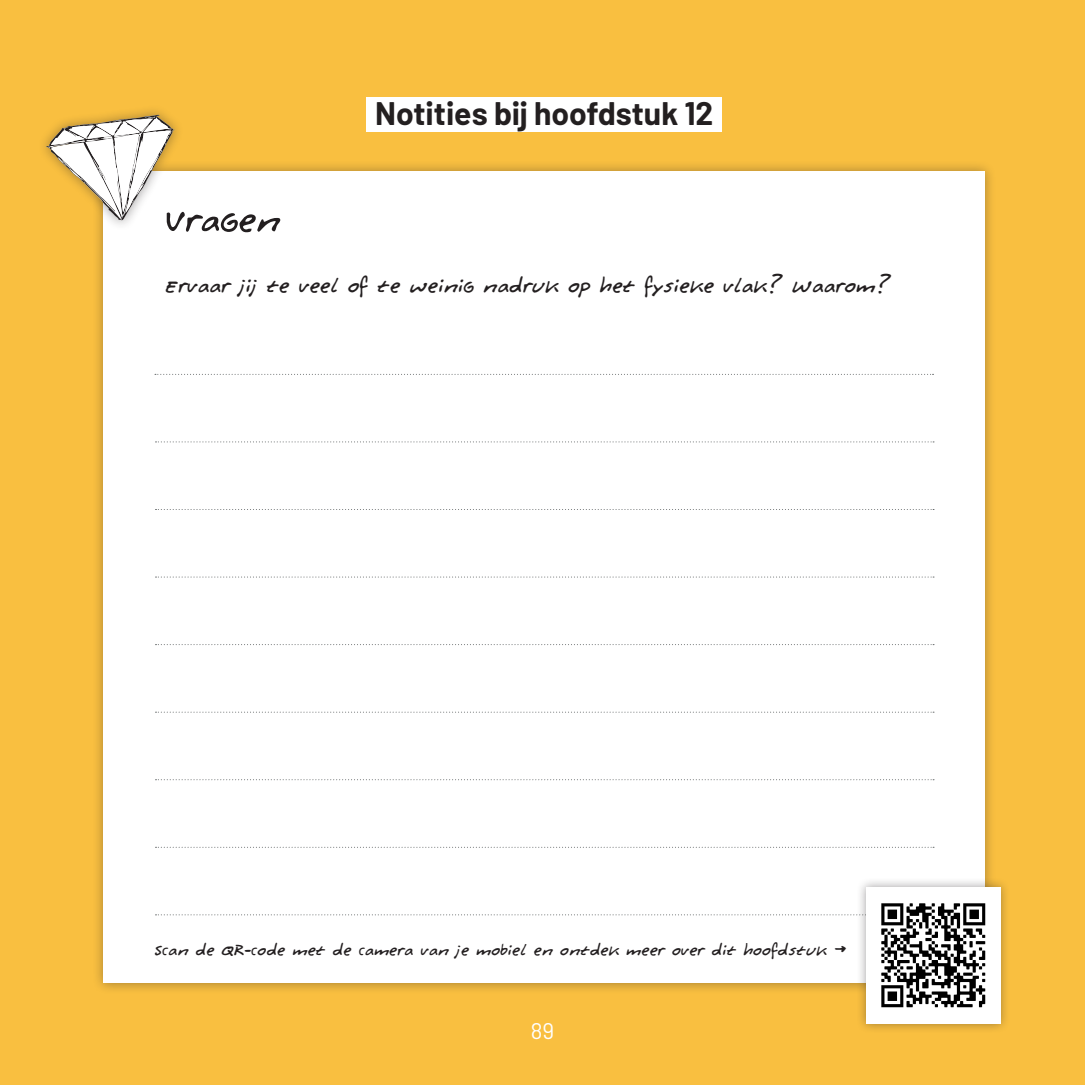
<style>
.page{position:relative;width:1085px;height:1085px;background:#fff}
.page>*{position:absolute;margin:0;border:0;box-sizing:border-box;transform-origin:0 0}
.t1{font:53.1px "Handy";color:#231f20}
.t2{font:700 31.72px "Barlow";color:#231f20}
.t3{font:31.05px "Handy";color:#231f20}
.t4{font:24.07px "Handy";color:#231f20}
.t5{font:22.5px "Barlow";color:#fff}
</style>
<div class="page">
<div style="left:0;top:0;width:1084px;height:1084px;background:#f9bf40"></div>
<div style="left:366px;top:97px;width:355px;height:35px;background:#fff"></div>
<div style="left:92px;top:160px;width:904px;height:834px;background:#231f20;opacity:.4"></div>
<div style="left:104px;top:172px;width:880px;height:810px;background:#fff"></div>
<div style="left:36px;top:104px;width:149px;height:127px;background:#231f20;opacity:.4"></div>
<svg style="left:46px;top:115px;width:128px;height:105px"></svg>
<svg style="left:155px;top:644px;width:778px;height:1px"></svg>
<svg style="left:155px;top:441px;width:778px;height:1px"></svg>
<svg style="left:155px;top:779px;width:778px;height:1px"></svg>
<svg style="left:155px;top:576px;width:778px;height:1px"></svg>
<svg style="left:155px;top:711px;width:777px;height:1px"></svg>
<svg style="left:155px;top:509px;width:778px;height:1px"></svg>
<svg style="left:155px;top:846px;width:777px;height:1px"></svg>
<svg style="left:155px;top:914px;width:700px;height:1px"></svg>
<div style="left:856px;top:876px;width:154px;height:157px;background:#231f20;opacity:.4"></div>
<div style="left:866px;top:886px;width:134px;height:137px;background:#fff"></div>
<img style="left:881px;top:903px;width:105px;height:105px">
<svg style="left:155px;top:374px;width:778px;height:1px"></svg>
<p class="t1" style="left:166px;top:191px;width:117px">Vragen</p>
<p class="t2" style="left:375px;top:94px;width:339px">Notities bij hoofdstuk 12</p>
<p class="t3" style="left:166px;top:268px;width:727px">Ervaar jij te veel of te weinig nadruk op het fysieke vlak? Waarom?</p>
<p class="t4" style="left:155px;top:936px;width:692px">Scan de QR-code met de camera van je mobiel en ontdek meer over dit hoofdstuk &gt;</p>
<p class="t5" style="left:530px;top:1016px;width:25px">89</p>
</div>
